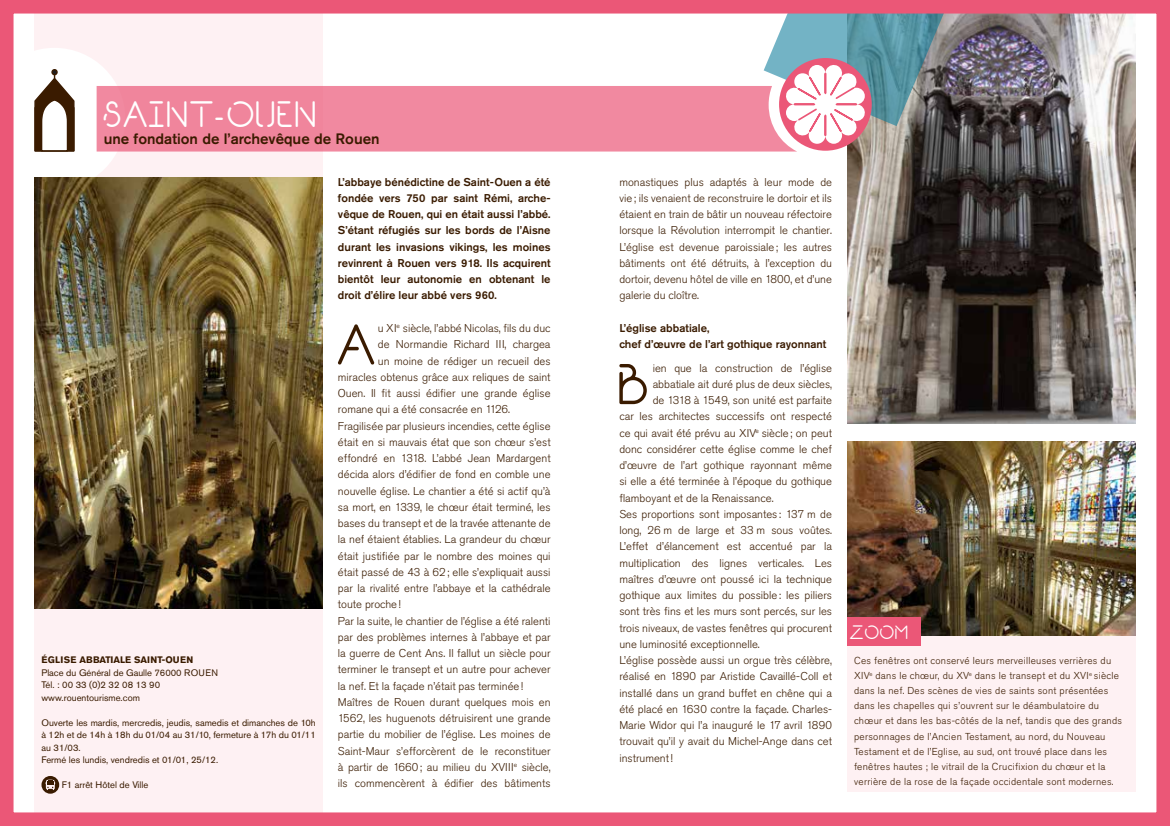
<style>
.page{position:relative;width:1170px;height:826px;background:#fff}
.page>*{position:absolute;margin:0;border:0;box-sizing:border-box;transform-origin:0 0}
.t1{font:700 59px "Break";color:#3a1b00}
.t2{font:700 37.5px "Break";color:#fff}
.t3{font:700 19.88px "Break";color:#fff}
.t4{font:500 15px "Akzidenz Grotesk Std";color:#3a1b00}
.t5{font:300 11.25px/16.2px "Akzidenz Grotesk Std";color:#3a1b00;text-align:justify}
.t6{font:500 11.25px/16.2px "Akzidenz Grotesk Std";color:#3a1b00;text-align:justify}
.t7{font:300 10px/15px "Akzidenz Grotesk Std";letter-spacing:.025em;color:#3a1b00}
.t8{font:9.38px/12.5px "Akzidenz Grotesk Std";color:#3a1b00}
.t9{font:700 9.38px "Akzidenz Grotesk Std";color:#3a1b00}
</style>
<div class="page">
<img style="left:0;top:0;width:1169px;height:826px">
<h2 class="t2" style="left:104px;top:101px;width:216px">SAINT-OUEN</h2>
<h3 class="t4" style="left:104px;top:130px;width:277px">une fondation de l’archevêque de Rouen</h3>
<p class="t9" style="left:41px;top:654px;width:153px">ÉGLISE ABBATIALE SAINT-OUEN</p>
<p class="t8" style="left:41px;top:666px;width:178px">Place du Général de Gaulle 76000 ROUEN<br>Tél. : 00 33 (0)2 32 08 13 90 www.rouentourisme.com</p>
<p class="t8" style="left:41px;top:716px;width:276px">Ouverte les mardis, mercredis, jeudis, samedis et dimanches de 10h à 12h et de 14h à 18h du 01/04 au 31/10, fermeture à 17h du 01/11 au 31/03.<br>Fermé les lundis, vendredis et 01/01, 25/12.</p>
<p class="t8" style="left:62px;top:778px;width:88px">F1 arrêt Hôtel de Ville</p>
<p class="t6" style="left:338px;top:173px;width:214px">L’abbaye bénédictine de Saint-Ouen a été fondée vers 750 par saint Rémi, arche&shy;vêque de Rouen, qui en était aussi l’abbé.<br>S’étant réfugiés sur les bords de l’Aisne durant les invasions vikings, les moines revinrent à Rouen vers 918. Ils acquirent bientôt leur autonomie en obtenant le droit d’élire leur abbé vers 960.</p>
<h1 class="t1" style="left:338px;top:323px;width:41px">A</h1>
<p class="t5" style="left:378px;top:320px;width:174px">u XI<sup>e</sup> siècle, l’abbé Nicolas, fils du duc</p>
<p class="t5" style="left:378px;top:336px;width:174px">de Normandie Richard III, chargea</p>
<p class="t5" style="left:378px;top:353px;width:174px">un moine de rédiger un recueil des</p>
<p class="t5" style="left:338px;top:369px;width:214px">miracles obtenus grâce aux reliques de saint</p>
<p class="t5" style="left:338px;top:385px;width:214px">Ouen. Il fit aussi édifier une grande église</p>
<p class="t5" style="left:338px;top:401px;width:174px">romane qui a été consacrée en 1126.</p>
<p class="t5" style="left:338px;top:418px;width:214px">Fragilisée par plusieurs incendies, cette église</p>
<p class="t5" style="left:338px;top:434px;width:214px">était en si mauvais état que son chœur s’est</p>
<p class="t5" style="left:338px;top:450px;width:214px">effondré en 1318. L’abbé Jean Mardargent</p>
<p class="t5" style="left:338px;top:466px;width:214px">décida alors d’édifier de fond en comble une</p>
<p class="t5" style="left:338px;top:483px;width:214px">nouvelle église. Le chantier a été si actif qu’à</p>
<p class="t5" style="left:338px;top:499px;width:214px">sa mort, en 1339, le chœur était terminé, les</p>
<p class="t5" style="left:338px;top:515px;width:214px">bases du transept et de la travée attenante de</p>
<p class="t5" style="left:338px;top:531px;width:214px">la nef étaient établies. La grandeur du chœur</p>
<p class="t5" style="left:338px;top:548px;width:214px">était justifiée par le nombre des moines qui</p>
<p class="t5" style="left:338px;top:564px;width:214px">était passé de 43 à 62; elle s’expliquait aussi</p>
<p class="t5" style="left:338px;top:580px;width:214px">par la rivalité entre l’abbaye et la cathédrale</p>
<p class="t5" style="left:338px;top:596px;width:64px">toute proche!</p>
<p class="t5" style="left:338px;top:612px;width:214px">Par la suite, le chantier de l’église a été ralenti</p>
<p class="t5" style="left:338px;top:629px;width:214px">par des problèmes internes à l’abbaye et par</p>
<p class="t5" style="left:338px;top:645px;width:214px">la guerre de Cent Ans. Il fallut un siècle pour</p>
<p class="t5" style="left:338px;top:661px;width:214px">terminer le transept et un autre pour achever</p>
<p class="t5" style="left:338px;top:677px;width:187px">la nef. Et la façade n’était pas terminée!</p>
<p class="t5" style="left:338px;top:694px;width:214px">Maîtres de Rouen durant quelques mois en</p>
<p class="t5" style="left:338px;top:710px;width:214px">1562, les huguenots détruisirent une grande</p>
<p class="t5" style="left:338px;top:726px;width:214px">partie du mobilier de l’église. Les moines de</p>
<p class="t5" style="left:338px;top:742px;width:214px">Saint-Maur s’efforcèrent de le reconstituer</p>
<p class="t5" style="left:338px;top:759px;width:214px">à partir de 1660; au milieu du XVIII<sup>e</sup> siècle,</p>
<p class="t5" style="left:338px;top:775px;width:214px">ils commencèrent à édifier des bâtiments</p>
<p class="t5" style="left:619px;top:174px;width:214px">monastiques plus adaptés à leur mode de vie; ils venaient de reconstruire le dortoir et ils étaient en train de bâtir un nouveau réfectoire lorsque la Révolution interrompit le chantier.<br>L’église est devenue paroissiale; les autres bâtiments ont été détruits, à l’exception du dortoir, devenu hôtel de ville en 1800, et d’une galerie du cloître.</p>
<p class="t6" style="left:619px;top:320px;width:208px">L’église abbatiale,<br>chef d’œuvre de l’art gothique rayonnant</p>
<h1 class="t1" style="left:619px;top:363px;width:35px">B</h1>
<p class="t5" style="left:652px;top:360px;width:181px">ien que la construction de l’église</p>
<p class="t5" style="left:652px;top:376px;width:181px">abbatiale ait duré plus de deux siècles,</p>
<p class="t5" style="left:652px;top:392px;width:181px">de 1318 à 1549, son unité est parfaite</p>
<p class="t5" style="left:619px;top:408px;width:214px">car les architectes successifs ont respecté</p>
<p class="t5" style="left:619px;top:425px;width:214px">ce qui avait été prévu au XIV<sup>e</sup> siècle; on peut</p>
<p class="t5" style="left:619px;top:441px;width:214px">donc considérer cette église comme le chef</p>
<p class="t5" style="left:619px;top:457px;width:214px">d’œuvre de l’art gothique rayonnant même</p>
<p class="t5" style="left:619px;top:473px;width:214px">si elle a été terminée à l’époque du gothique</p>
<p class="t5" style="left:619px;top:490px;width:156px">flamboyant et de la Renaissance.</p>
<p class="t5" style="left:619px;top:506px;width:214px">Ses proportions sont imposantes : 137 m de</p>
<p class="t5" style="left:619px;top:522px;width:214px">long, 26 m de large et 33 m sous voûtes.</p>
<p class="t5" style="left:619px;top:538px;width:214px">L’effet d’élancement est accentué par la</p>
<p class="t5" style="left:619px;top:555px;width:214px">multiplication des lignes verticales. Les</p>
<p class="t5" style="left:619px;top:571px;width:214px">maîtres d’œuvre ont poussé ici la technique</p>
<p class="t5" style="left:619px;top:587px;width:214px">gothique aux limites du possible: les piliers</p>
<p class="t5" style="left:619px;top:603px;width:214px">sont très fins et les murs sont percés, sur les</p>
<p class="t5" style="left:619px;top:620px;width:214px">trois niveaux, de vastes fenêtres qui procurent</p>
<p class="t5" style="left:619px;top:636px;width:142px">une luminosité exceptionnelle.</p>
<p class="t5" style="left:619px;top:652px;width:214px">L’église possède aussi un orgue très célèbre,</p>
<p class="t5" style="left:619px;top:668px;width:214px">réalisé en 1890 par Aristide Cavaillé-Coll et</p>
<p class="t5" style="left:619px;top:685px;width:214px">installé dans un grand buffet en chêne qui a</p>
<p class="t5" style="left:619px;top:701px;width:214px">été placé en 1630 contre la façade. Charles-</p>
<p class="t5" style="left:619px;top:717px;width:214px">Marie Widor qui l’a inauguré le 17 avril 1890</p>
<p class="t5" style="left:619px;top:733px;width:214px">trouvait qu’il y avait du Michel-Ange dans cet</p>
<p class="t5" style="left:619px;top:750px;width:55px">instrument!</p>
<h3 class="t3" style="left:850px;top:625px;width:61px">ZOOM</h3>
<p class="t7" style="left:854px;top:653px;width:269px">Ces fenêtres ont conservé leurs merveilleuses verrières du XIV<sup>e</sup> dans le chœur, du XV<sup>e</sup> dans le transept et du XVI<sup>e</sup> siècle dans la nef. Des scènes de vies de saints sont présentées dans les chapelles qui s’ouvrent sur le déambulatoire du chœur et dans les bas-côtés de la nef, tandis que des grands personnages de l’Ancien Testament, au nord, du Nouveau Testament et de l’Eglise, au sud, ont trouvé place dans les fenêtres hautes ; le vitrail de la Crucifixion du chœur et la verrière de la rose de la façade occidentale sont modernes.</p>
</div>
